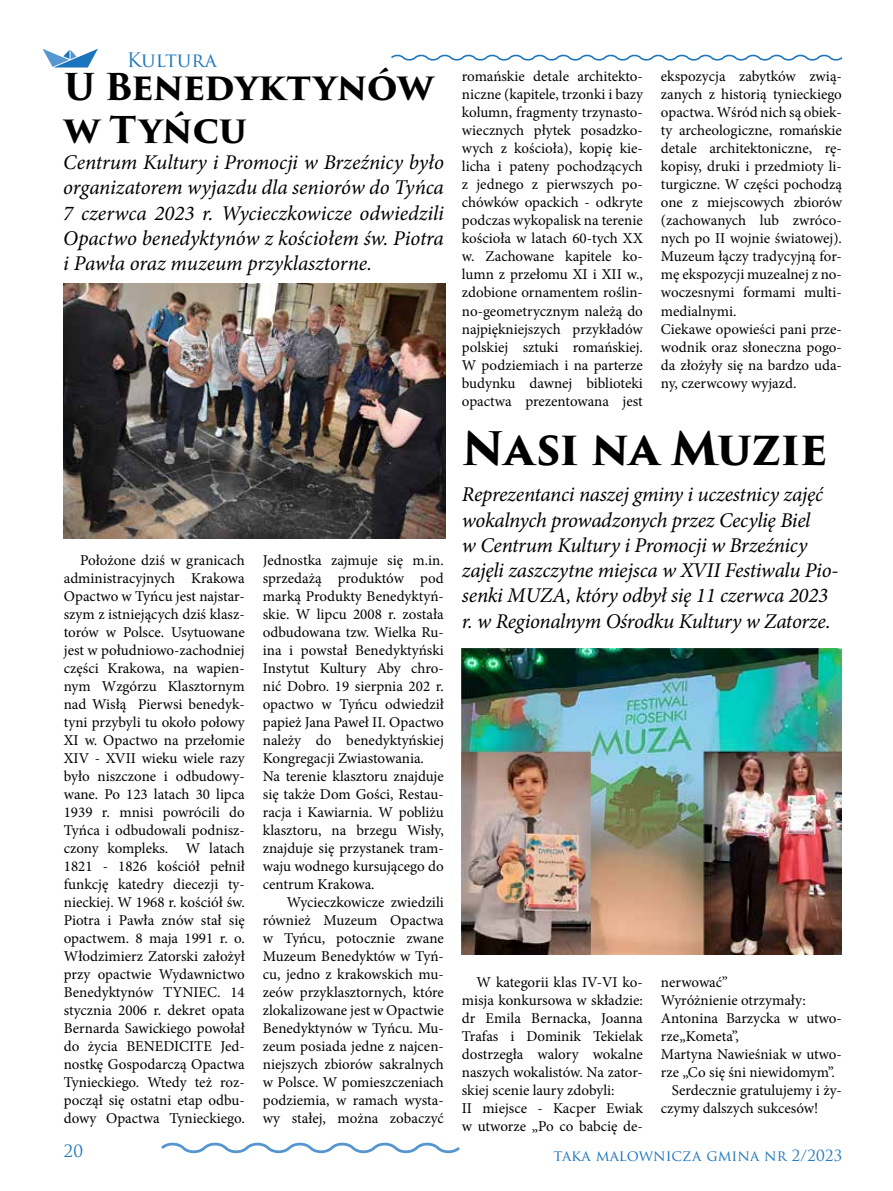
<style>
.page{position:relative;width:893px;height:1191px;background:#fff}
.page>*{position:absolute;margin:0;border:0;box-sizing:border-box;transform-origin:0 0}
.t1{font:700 45px "Trajan Pro 3";letter-spacing:-.02em;color:#000}
.t2{font:700 36px/43.2px "Trajan Pro 3";letter-spacing:-.01em;color:#000}
.t3{font:italic 21px/25.2px "Minion Pro";letter-spacing:-.015em;color:#000;text-align:justify}
.t4{font:19.5px "Trajan Pro 3";color:#1d75bb}
.t5{font:16.5px "Trajan Pro 3";color:#1d75bb}
.t6{font:15px/18px "Minion Pro";color:#000;text-align:justify}
.t7{font:15px "Trajan Pro 3";color:#1d75bb}
</style>
<div class="page">
<svg style="left:43px;top:49px;width:55px;height:19px"></svg>
<svg style="left:391px;top:54px;width:452px;height:7px"></svg>
<svg style="left:161px;top:1142px;width:299px;height:12px"></svg>
<img style="left:64px;top:284px;width:382px;height:254px">
<img style="left:462px;top:648px;width:380px;height:307px">
<h3 class="t4" style="left:127px;top:46px;width:92px">Kultura</h3>
<h2 class="t2" style="left:64px;top:66px;width:372px">U Benedyktynów w Tyńcu</h2>
<p class="t6" style="left:462px;top:68px;width:183px">romańskie detale architekto&shy;niczne (kapitele, trzonki i bazy kolumn, fragmenty trzynasto&shy;wiecznych płytek posadzko&shy;wych z kościoła), kopię kie&shy;licha i pateny pochodzących z jednego z pierwszych po&shy;chówków opackich - odkryte podczas wykopalisk na terenie kościoła w latach 60-tych XX w. Zachowane kapitele ko&shy;lumn z przełomu XI i XII w., zdobione ornamentem roślin&shy;no-geometrycznym należą do najpiękniejszych przykładów polskiej sztuki romańskiej.<br>W podziemiach i na parterze budynku dawnej biblioteki opactwa prezentowana jest</p>
<p class="t6" style="left:661px;top:68px;width:183px;text-align:left">ekspozycja zabytków zwią&shy;zanych z historią tynieckiego opactwa. Wśród nich są obiek&shy;ty archeologiczne, romańskie detale architektoniczne, rę&shy;kopisy, druki i przedmioty li&shy;turgiczne. W części pochodzą one z miejscowych zbiorów (zachowanych lub zwróco&shy;nych po II wojnie światowej).<br>Muzeum łączy tradycyjną for&shy;mę ekspozycji muzealnej z no&shy;woczesnymi formami multi&shy;medialnymi.<br>Ciekawe opowieści pani prze&shy;wodnik oraz słoneczna pogo&shy;da złożyły się na bardzo uda&shy;ny, czerwcowy wyjazd.</p>
<h3 class="t3" style="left:63px;top:150px;width:382px">Centrum Kultury i Promocji w Brzeźnicy było organizatorem wyjazdu dla seniorów do Tyńca 7 czerwca 2023 r. Wycieczkowicze odwiedzili Opactwo benedyktynów z kościołem św. Piotra i Pawła oraz muzeum przyklasztorne.</h3>
<p class="t6" style="left:64px;top:551px;width:183px;text-indent:16px">Położone dziś w granicach administracyjnych Krakowa Opactwo w Tyńcu jest najstar&shy;szym z istniejących dziś klasz&shy;torów w Polsce. Usytuowane jest w południowo-zachodniej części Krakowa, na wapien&shy;nym Wzgórzu Klasztornym nad Wisłą Pierwsi benedyk&shy;tyni przybyli tu około połowy XI w. Opactwo na przełomie XIV - XVII wieku wiele razy było niszczone i odbudowy&shy;wane. Po 123 latach 30 lipca 1939 r. mnisi powrócili do Tyńca i odbudowali podnisz&shy;czony kompleks. W latach 1821 - 1826 kościół pełnił funkcję katedry diecezji ty&shy;nieckiej. W 1968 r. kościół św.<br>Piotra i Pawła znów stał się opactwem. 8 maja 1991 r. o.<br>Włodzimierz Zatorski założył przy opactwie Wydawnictwo Benedyktynów TYNIEC. 14 stycznia 2006 r. dekret opata Bernarda Sawickiego powołał do życia BENEDICITE Jed&shy;nostkę Gospodarczą Opactwa Tynieckiego. Wtedy też roz&shy;począł się ostatni etap odbu&shy;dowy Opactwa Tynieckiego.</p>
<p class="t6" style="left:263px;top:551px;width:183px;text-align:left">Jednostka zajmuje się m.in. sprzedażą produktów pod marką Produkty Benedyktyń&shy;skie. W lipcu 2008 r. została odbudowana tzw. Wielka Ru&shy;ina i powstał Benedyktyński<br>Instytut Kultury Aby chro&shy;nić Dobro. 19 sierpnia 202 r. opactwo w Tyńcu odwiedził papież Jana Paweł II. Opactwo należy do benedyktyńskiej<br>Kongregacji Zwiastowania.<br>Na terenie klasztoru znajduje się także Dom Gości, Restau&shy;racja i Kawiarnia. W pobliżu klasztoru, na brzegu Wisły, znajduje się przystanek tram&shy;waju wodnego kursującego do centrum Krakowa.</p>
<p class="t6" style="left:263px;top:893px;width:183px;text-indent:24px">Wycieczkowicze zwiedzili również Muzeum Opactwa w Tyńcu, potocznie zwane Muzeum Benedyktów w Tyń&shy;cu, jedno z krakowskich mu&shy;zeów przyklasztornych, które zlokalizowane jest w Opactwie Benedyktynów w Tyńcu. Mu&shy;zeum posiada jedne z najcen&shy;niejszych zbiorów sakralnych w Polsce. W pomieszczeniach podziemia, w ramach wysta&shy;wy stałej, można zobaczyć</p>
<h1 class="t1" style="left:462px;top:415px;width:367px">Nasi na Muzie</h1>
<p class="t3" style="left:462px;top:482px;width:378px;text-align:left">Reprezentanci naszej gminy i uczestnicy zajęć wokalnych prowadzonych przez Cecylię Biel<br>w Centrum Kultury i Promocji w Brzeźnicy zajęli zaszczytne miejsca w XVII Festiwalu Pio&shy;senki MUZA, który odbył się 11 czerwca 2023 r. w Regionalnym Ośrodku Kultury w Zatorze.</p>
<p class="t6" style="left:462px;top:972px;width:183px;text-align:left;text-indent:15px">W kategorii klas IV-VI ko&shy;misja konkursowa w składzie: dr Emila Bernacka, Joanna<br>Trafas i Dominik Tekielak dostrzegła walory wokalne naszych wokalistów. Na zator&shy;skiej scenie laury zdobyli:<br>II miejsce - Kacper Ewiak w utworze „Po co babcię de-</p>
<p class="t6" style="left:661px;top:972px;width:68px">nerwować”</p>
<p class="t6" style="left:661px;top:990px;width:146px">Wyróżnienie otrzymały:</p>
<p class="t6" style="left:661px;top:1008px;width:183px">Antonina Barzycka w utwo-</p>
<p class="t6" style="left:661px;top:1026px;width:79px">rze„Kometa”,</p>
<p class="t6" style="left:661px;top:1044px;width:183px">Martyna Nawieśniak w utwo-</p>
<p class="t6" style="left:661px;top:1062px;width:176px">rze „Co się śni niewidomym”.</p>
<p class="t6" style="left:672px;top:1080px;width:172px">Serdecznie gratulujemy i ży-</p>
<p class="t6" style="left:661px;top:1098px;width:159px">czymy dalszych sukcesów!</p>
<p class="t5" style="left:64px;top:1139px;width:21px">20</p>
<p class="t7" style="left:554px;top:1145px;width:290px">taka malownicza gmina nr 2/2023</p>
</div>
